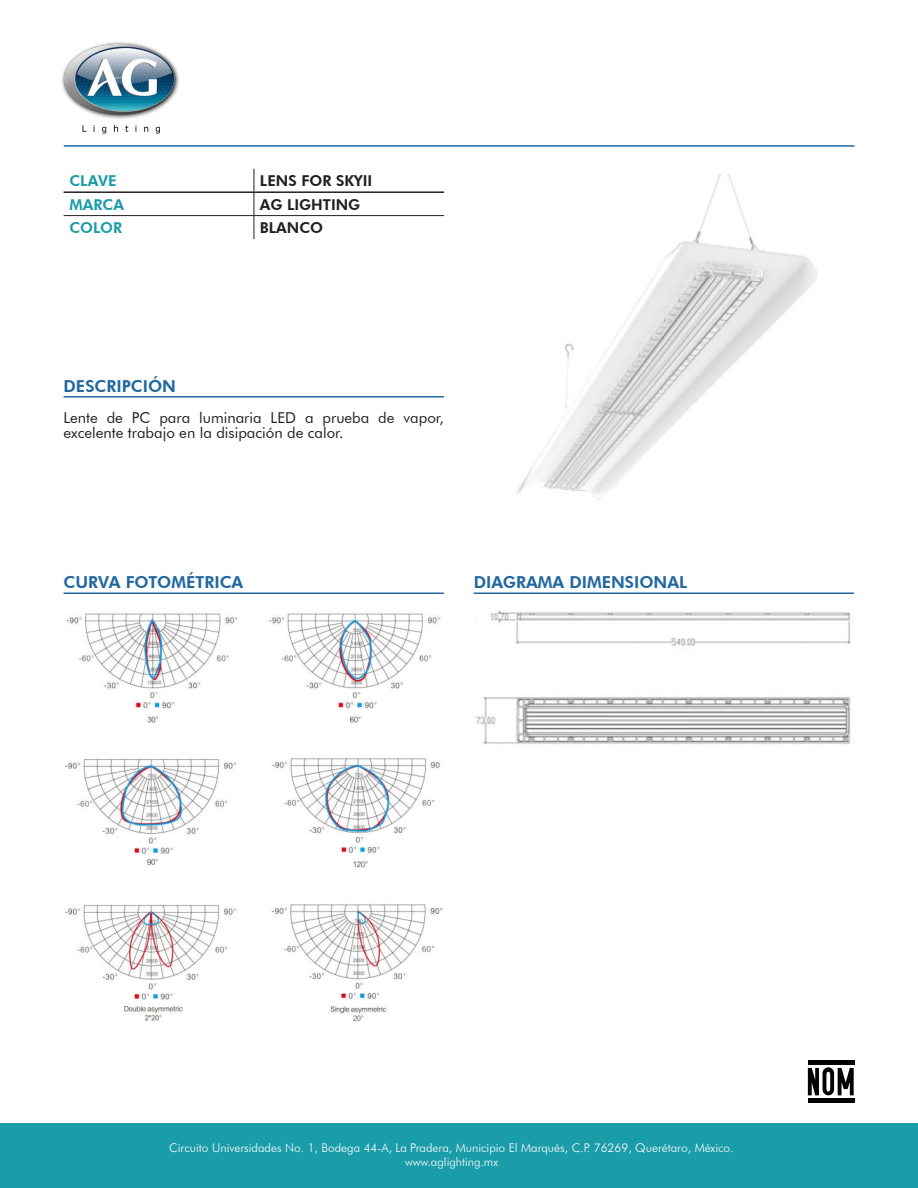
<style>
.page{position:relative;width:918px;height:1188px;background:#fff}
.page>*{position:absolute;margin:0;border:0;box-sizing:border-box;transform-origin:0 0}
.t1{font:800 16.5px "Futura BT";color:#2068a0}
.t2{font:15px/15px "Futura BT";color:#231f20}
.t3{font:800 15px "Futura BT";color:#231f20}
.t4{font:800 15px "Futura BT";color:#1b9ca9}
.t5{font:300 12px/14.4px "Futura BT";color:#fff;text-align:center}
</style>
<div class="page">
<div style="left:0;top:1123px;width:918px;height:65px;background:#1b9ca9"></div>
<hr style="left:808px;top:1061px;width:46px;height:4px;background:#040503">
<hr style="left:808px;top:1099px;width:46px;height:4px;background:#040503">
<svg style="left:808px;top:1067px;width:46px;height:28px"></svg>
<hr style="left:64px;top:215px;width:190px;height:1px;background:#231f20">
<hr style="left:254px;top:215px;width:190px;height:1px;background:#231f20">
<svg style="left:254px;top:169px;width:1px;height:70px"></svg>
<hr style="left:64px;top:191px;width:190px;height:2px;background:#231f20">
<hr style="left:254px;top:191px;width:190px;height:2px;background:#231f20">
<hr style="left:474px;top:592px;width:380px;height:2px;background:#2068a0">
<hr style="left:64px;top:592px;width:380px;height:2px;background:#2068a0">
<hr style="left:64px;top:396px;width:380px;height:2px;background:#2068a0">
<img style="left:62px;top:42px;width:117px;height:92px">
<hr style="left:64px;top:145px;width:790px;height:2px;background:#2068a0">
<img style="left:475px;top:610px;width:376px;height:135px">
<img style="left:515px;top:174px;width:303px;height:326px">
<img style="left:65px;top:613px;width:378px;height:409px">
<p class="t4" style="left:70px;top:172px;width:49px">CLAVE</p>
<p class="t3" style="left:260px;top:172px;width:114px">LENS FOR SKYII</p>
<p class="t4" style="left:70px;top:195px;width:56px">MARCA</p>
<p class="t3" style="left:260px;top:195px;width:102px">AG LIGHTING</p>
<p class="t4" style="left:70px;top:219px;width:54px">COLOR</p>
<p class="t3" style="left:260px;top:219px;width:65px">BLANCO</p>
<h1 class="t1" style="left:64px;top:376px;width:114px">DESCRIPCIÓN</h1>
<p class="t2" style="left:64px;top:410px;width:382px">Lente de PC para luminaria LED a prueba de vapor, excelente trabajo en la disipación de calor.</p>
<h1 class="t1" style="left:64px;top:572px;width:181px">CURVA FOTOMÉTRICA</h1>
<h1 class="t1" style="left:474px;top:572px;width:215px">DIAGRAMA DIMENSIONAL</h1>
<p class="t5" style="left:169px;top:1140px;width:566px">Circuito Universidades No. 1, Bodega 44-A, La Pradera, Municipio El Marqués, C.P. 76269, Querétaro, México. www.aglighting.mx</p>
</div>
